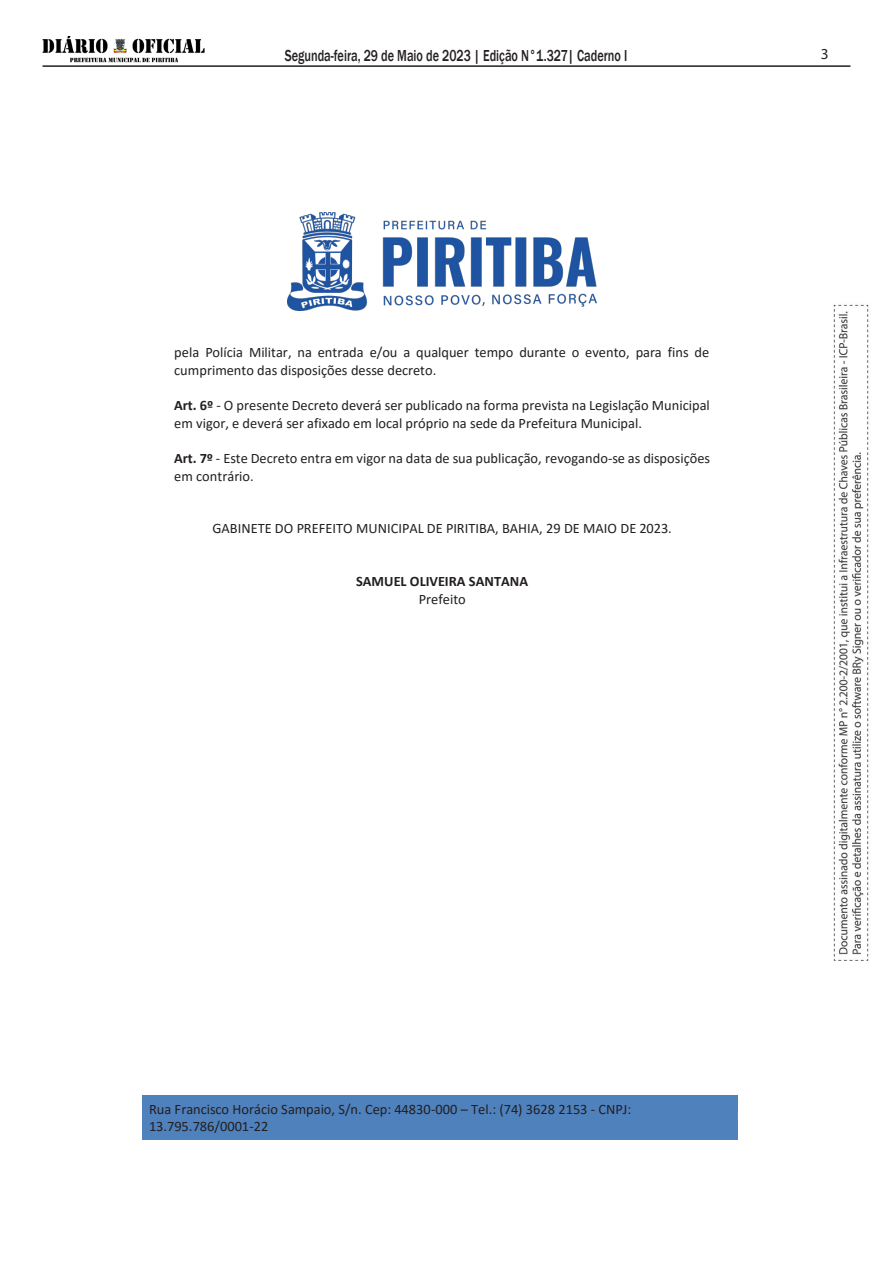
<style>
.page{position:relative;width:893px;height:1263px;background:#fff}
.page>*{position:absolute;margin:0;border:0;box-sizing:border-box;transform-origin:0 0}
.t1{font:500 16.35px "Franklin Gothic";color:#231f20;scale:.75 1}
.t2{font:15.3px "Myriad Pro";color:#231f20}
.t3{font:14.4px/17.5px "Calibri";color:#231f20}
.t4{font:700 14.4px/17.7px "Calibri";letter-spacing:-.005em;color:#231f20;text-align:center}
.s1{font-weight:700}
.s2{font-weight:400}
</style>
<div class="page">
<hr style="left:43px;top:65px;width:807px;height:2px;background:#231f20">
<img style="left:833px;top:304px;width:36px;height:656px">
<img style="left:43px;top:37px;width:162px;height:26px">
<div style="left:142px;top:1095px;width:596px;height:45px;background:#4f81bd"></div>
<img style="left:287px;top:213px;width:309px;height:97px">
<p class="t1" style="left:285px;top:46px;width:458px">Segunda-feira, 29 de Maio de 2023 | Edição N°1.327| Caderno I</p>
<p class="t2" style="left:821px;top:44px;width:9px">3</p>
<p class="t3" style="left:174px;top:343px;width:537px">pela Polícia Militar, na entrada e/ou a qualquer tempo durante o evento, para fins de cumprimento das disposições desse decreto.</p>
<p class="t3" style="left:174px;top:396px;width:537px"><span class="s1">Art. 6º</span> - O presente Decreto deverá ser publicado na forma prevista na Legislação Municipal em vigor, e deverá ser afixado em local próprio na sede da Prefeitura Municipal.</p>
<p class="t3" style="left:174px;top:449px;width:538px"><span class="s1">Art. 7º</span> - Este Decreto entra em vigor na data de sua publicação, revogando-se as disposições em contrário.</p>
<p class="t3" style="left:212px;top:519px;width:461px">GABINETE DO PREFEITO MUNICIPAL DE PIRITIBA, BAHIA, 29 DE MAIO DE 2023.</p>
<p class="t4" style="left:356px;top:572px;width:174px">SAMUEL OLIVEIRA SANTANA<br><span class="s2">Prefeito</span></p>
<p class="t3" style="left:149px;top:1100px;width:484px">Rua Francisco Horácio Sampaio, S/n. Cep: 44830-000 – Tel.: (74) 3628 2153 - CNPJ:<br>13.795.786/0001-22</p>
</div>
